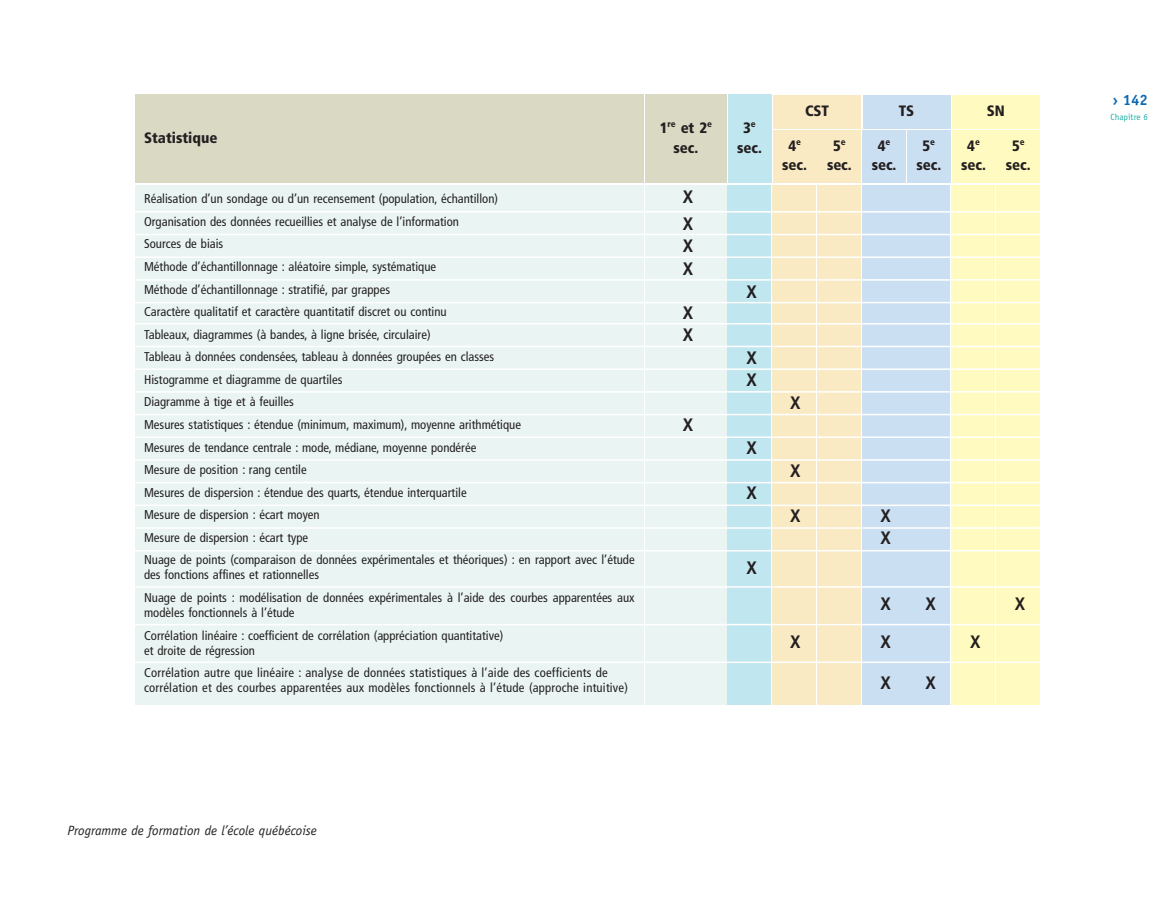
<style>
.page{position:relative;width:1175px;height:905px;background:#fff}
.page>*{position:absolute;margin:0;border:0;box-sizing:border-box;transform-origin:0 0}
.t1{font:700 condensed 18px/22.5px "Frutiger";color:#231f20}
.t2{font:900 condensed 15px/19.5px "Frutiger";letter-spacing:-.005em;color:#231f20;text-align:center}
.t3{font:700 15px "Officina Sans";color:#0c6ab5}
.t4{font:italic 13.5px "Officina Sans";color:#231f20}
.t5{font:condensed 12.75px/22.5px "Frutiger";color:#231f20}
.t6{font:9px "Officina Sans";color:#1fafa4}
</style>
<div class="page">
<div style="left:135px;top:185px;width:508px;height:519px;background:#eaf5f3"></div>
<div style="left:645px;top:185px;width:81px;height:519px;background:#eaf5f3"></div>
<div style="left:727px;top:185px;width:44px;height:519px;background:#c0e6ef"></div>
<div style="left:772px;top:185px;width:43px;height:519px;background:#f9eac4"></div>
<div style="left:817px;top:185px;width:43px;height:519px;background:#f9eac4"></div>
<div style="left:862px;top:185px;width:43px;height:519px;background:#cbdff2"></div>
<div style="left:906px;top:185px;width:44px;height:519px;background:#cbdff2"></div>
<div style="left:951px;top:185px;width:43px;height:519px;background:#fffabf"></div>
<div style="left:996px;top:185px;width:43px;height:519px;background:#fffabf"></div>
<div style="left:135px;top:94px;width:508px;height:89px;background:#d9d9c4"></div>
<div style="left:645px;top:94px;width:81px;height:89px;background:#d9d9c4"></div>
<div style="left:728px;top:94px;width:43px;height:89px;background:#c0e6ef"></div>
<div style="left:773px;top:94px;width:88px;height:34px;background:#f9eac4"></div>
<div style="left:773px;top:130px;width:43px;height:53px;background:#f9eac4"></div>
<div style="left:817px;top:130px;width:44px;height:53px;background:#f9eac4"></div>
<div style="left:862px;top:94px;width:88px;height:34px;background:#cbdff2"></div>
<div style="left:862px;top:130px;width:43px;height:53px;background:#cbdff2"></div>
<div style="left:907px;top:130px;width:43px;height:53px;background:#cbdff2"></div>
<div style="left:952px;top:94px;width:88px;height:34px;background:#fffabf"></div>
<div style="left:952px;top:130px;width:43px;height:53px;background:#fffabf"></div>
<div style="left:996px;top:130px;width:44px;height:53px;background:#fffabf"></div>
<hr style="left:135px;top:211px;width:905px;height:1px;background:#fff">
<hr style="left:135px;top:234px;width:905px;height:1px;background:#fff">
<hr style="left:135px;top:256px;width:905px;height:2px;background:#fff">
<hr style="left:135px;top:279px;width:905px;height:2px;background:#fff">
<hr style="left:135px;top:302px;width:905px;height:1px;background:#fff">
<hr style="left:135px;top:323px;width:905px;height:1px;background:#fff">
<hr style="left:135px;top:346px;width:905px;height:1px;background:#fff">
<hr style="left:135px;top:368px;width:905px;height:2px;background:#fff">
<hr style="left:135px;top:391px;width:905px;height:1px;background:#fff">
<hr style="left:135px;top:414px;width:905px;height:1px;background:#fff">
<hr style="left:135px;top:436px;width:905px;height:2px;background:#fff">
<hr style="left:135px;top:459px;width:905px;height:1px;background:#fff">
<hr style="left:135px;top:482px;width:905px;height:1px;background:#fff">
<hr style="left:135px;top:504px;width:905px;height:2px;background:#fff">
<hr style="left:135px;top:527px;width:905px;height:1px;background:#fff">
<hr style="left:135px;top:550px;width:905px;height:1px;background:#fff">
<hr style="left:135px;top:586px;width:905px;height:1px;background:#fff">
<hr style="left:135px;top:624px;width:905px;height:1px;background:#fff">
<hr style="left:135px;top:661px;width:905px;height:2px;background:#fff">
<p class="t2" style="left:144px;top:129px;width:75px">Statistique</p>
<p class="t2" style="left:660px;top:119px;width:54px">1<sup>re</sup> et 2<sup>e </sup>sec.</p>
<p class="t2" style="left:737px;top:119px;width:26px">3<sup>e </sup>sec.</p>
<p class="t5" style="left:144px;top:188px;width:492px">Réalisation d’un sondage ou d’un recensement (population, échantillon)<br>Organisation des données recueillies et analyse de l’information<br>Sources de biais<br>Méthode d’échantillonnage : aléatoire simple, systématique<br>Méthode d’échantillonnage : stratifié, par grappes<br>Caractère qualitatif et caractère quantitatif discret ou continu<br>Tableaux, diagrammes (à bandes, à ligne brisée, circulaire)<br>Tableau à données condensées, tableau à données groupées en classes<br>Histogramme et diagramme de quartiles<br>Diagramme à tige et à feuilles<br>Mesures statistiques : étendue (minimum, maximum), moyenne arithmétique<br>Mesures de tendance centrale : mode, médiane, moyenne pondérée<br>Mesure de position : rang centile<br>Mesures de dispersion : étendue des quarts, étendue interquartile<br>Mesure de dispersion : écart moyen<br>Mesure de dispersion : écart type<br>Nuage de points (comparaison de données expérimentales et théoriques) : en rapport avec l’étude</p>
<p class="t5" style="left:144px;top:564px;width:492px">des fonctions affines et rationnelles<br>Nuage de points : modélisation de données expérimentales à l’aide des courbes apparentées aux</p>
<p class="t5" style="left:144px;top:602px;width:361px">modèles fonctionnels à l’étude<br>Corrélation linéaire : coefficient de corrélation (appréciation quantitative)</p>
<p class="t5" style="left:144px;top:640px;width:465px">et droite de régression<br>Corrélation autre que linéaire : analyse de données statistiques à l’aide des coefficients de</p>
<p class="t5" style="left:144px;top:677px;width:485px">corrélation et des courbes apparentées aux modèles fonctionnels à l’étude (approche intuitive)</p>
<h1 class="t1" style="left:682px;top:184px;width:12px;line-height:27px">X<br>X</h1>
<h1 class="t1" style="left:682px;top:236px;width:12px">X<br>X</h1>
<h1 class="t1" style="left:682px;top:302px;width:12px">X<br>X</h1>
<h1 class="t1" style="left:682px;top:415px;width:12px">X</h1>
<h1 class="t1" style="left:746px;top:281px;width:12px">X</h1>
<h1 class="t1" style="left:746px;top:347px;width:12px">X<br>X</h1>
<h1 class="t1" style="left:746px;top:438px;width:12px">X</h1>
<h1 class="t1" style="left:746px;top:483px;width:12px">X</h1>
<h1 class="t1" style="left:746px;top:558px;width:12px">X</h1>
<p class="t2" style="left:805px;top:102px;width:26px">CST</p>
<p class="t2" style="left:782px;top:137px;width:26px">4<sup>e </sup>sec.</p>
<p class="t2" style="left:827px;top:137px;width:26px">5<sup>e </sup>sec.</p>
<p class="t2" style="left:898px;top:102px;width:17px">TS</p>
<p class="t2" style="left:871px;top:137px;width:26px">4<sup>e </sup>sec.</p>
<p class="t2" style="left:916px;top:137px;width:26px">5<sup>e </sup>sec.</p>
<p class="t2" style="left:987px;top:102px;width:19px">SN</p>
<p class="t2" style="left:961px;top:137px;width:26px">4<sup>e </sup>sec.</p>
<p class="t2" style="left:1006px;top:137px;width:26px">5<sup>e </sup>sec.</p>
<h1 class="t1" style="left:790px;top:393px;width:12px">X</h1>
<h1 class="t1" style="left:790px;top:460px;width:12px">X</h1>
<h1 class="t1" style="left:790px;top:505px;width:12px">X</h1>
<h1 class="t1" style="left:880px;top:505px;width:12px">X<br>X</h1>
<h1 class="t1" style="left:880px;top:594px;width:12px">X</h1>
<h1 class="t1" style="left:925px;top:594px;width:12px">X</h1>
<h1 class="t1" style="left:1014px;top:594px;width:12px">X</h1>
<h1 class="t1" style="left:790px;top:632px;width:12px">X</h1>
<h1 class="t1" style="left:880px;top:632px;width:12px">X</h1>
<h1 class="t1" style="left:970px;top:632px;width:12px">X</h1>
<h1 class="t1" style="left:880px;top:672px;width:12px">X</h1>
<h1 class="t1" style="left:925px;top:672px;width:12px">X</h1>
<p class="t4" style="left:68px;top:825px;width:251px">Programme de formation de l’école québécoise</p>
<p class="t3" style="left:1112px;top:95px;width:37px">› 142</p>
<p class="t6" style="left:1110px;top:114px;width:39px">Chapitre 6</p>
</div>
